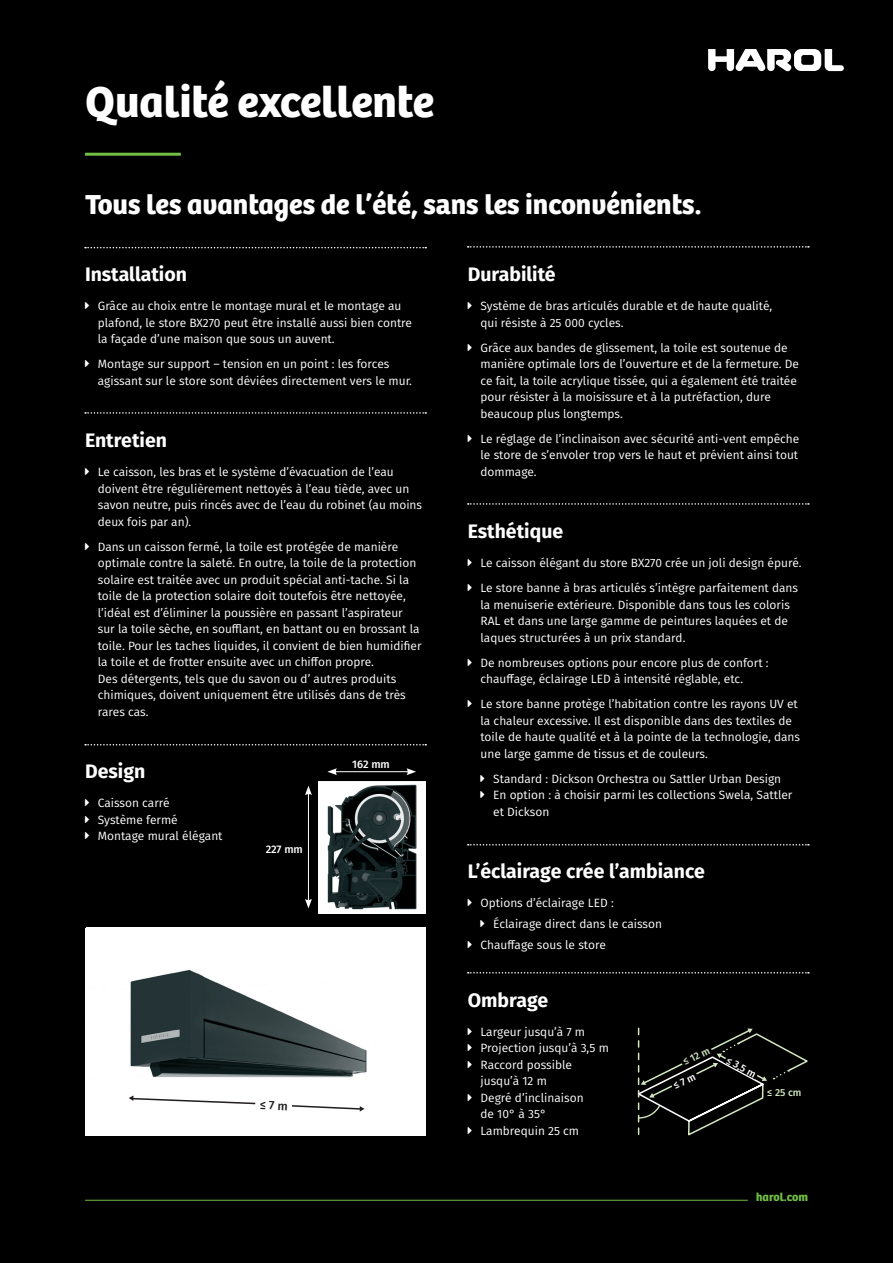
<style>
.page{position:relative;width:893px;height:1263px;background:#fff}
.page>*{position:absolute;margin:0;border:0;box-sizing:border-box;transform-origin:0 0}
.Zwart_kader_titel_1{font:700 45px "Bree";color:#fff}
.H3_op_ZWART{font:700 28.5px "Bree";color:#fff}
.H3_op_Zwart_met_lijntje_boven{font:700 19.5px "Fira Sans";color:#fff}
.t1{font:12px/16.5px "Fira Sans";color:#fff}
.t2{font:700 12px "Bree";color:#71bf44}
.Bullets_-__small{font:500 10.95px "Fira Sans";color:#fff}
.Bullets_-__small-2{font:500 10.2px "Fira Sans";color:#d2e7c0}
.Bullets_-__small-3{font:500 10.2px "Fira Sans";color:#fff}
</style>
<div class="page">
<div style="left:1px;top:0;width:892px;height:1263px;background:#000"></div>
<hr style="left:85px;top:1200px;width:663px;height:1px;background:#71bf44">
<svg style="left:85px;top:247px;width:341px;height:1px"></svg>
<svg style="left:85px;top:412px;width:341px;height:2px"></svg>
<svg style="left:85px;top:744px;width:341px;height:1px"></svg>
<svg style="left:468px;top:246px;width:341px;height:2px"></svg>
<svg style="left:468px;top:503px;width:341px;height:2px"></svg>
<svg style="left:468px;top:844px;width:341px;height:1px"></svg>
<svg style="left:468px;top:972px;width:341px;height:1px"></svg>
<svg style="left:708px;top:49px;width:136px;height:22px"></svg>
<hr style="left:85px;top:153px;width:96px;height:3px;background:#71bf44">
<img style="left:319px;top:781px;width:106px;height:132px">
<div style="left:85px;top:928px;width:340px;height:207px;background:#fff"></div>
<img style="left:130px;top:969px;width:237px;height:143px">
<hr style="left:334px;top:771px;width:75px;height:1px;background:#fff">
<svg style="left:407px;top:768px;width:9px;height:7px"></svg>
<svg style="left:327px;top:768px;width:10px;height:7px"></svg>
<hr style="left:308px;top:793px;width:1px;height:108px;background:#fff">
<svg style="left:305px;top:899px;width:7px;height:9px"></svg>
<svg style="left:305px;top:786px;width:7px;height:9px"></svg>
<svg style="left:129px;top:1095px;width:235px;height:16px"></svg>
<svg style="left:637px;top:1028px;width:171px;height:108px"></svg>
<p class="Zwart_kader_titel_1" style="left:85px;top:75px;width:350px">Qualité excellente</p>
<p class="H3_op_ZWART" style="left:85px;top:187px;width:618px">Tous les avantages de l’été, sans les inconvénients.</p>
<p class="H3_op_Zwart_met_lijntje_boven" style="left:85px;top:258px;width:103px">Installation</p>
<p class="t1" style="left:98px;top:297px;width:316px;text-indent:-13px">→ Grâce au choix entre le montage mural et le montage au plafond, le store BX270 peut être installé aussi bien contre la façade d’une maison que sous un auvent.</p>
<p class="t1" style="left:98px;top:355px;width:316px;text-indent:-13px">→ Montage sur support – tension en un point : les forces agissant sur le store sont déviées directement vers le mur.</p>
<p class="H3_op_Zwart_met_lijntje_boven" style="left:85px;top:424px;width:83px">Entretien</p>
<p class="t1" style="left:98px;top:463px;width:326px;text-indent:-13px">→ Le caisson, les bras et le système d’évacuation de l’eau doivent être régulièrement nettoyés à l’eau tiède, avec un savon neutre, puis rincés avec de l’eau du robinet (au moins deux fois par an).</p>
<p class="t1" style="left:98px;top:538px;width:325px;text-indent:-13px">→ Dans un caisson fermé, la toile est protégée de manière optimale contre la saleté. En outre, la toile de la protection solaire est traitée avec un produit spécial anti-tache. Si la toile de la protection solaire doit toutefois être nettoyée, l’idéal est d’éliminer la poussière en passant l’aspirateur sur la toile sèche, en soufflant, en battant ou en brossant la toile. Pour les taches liquides, il convient de bien humidifier la toile et de frotter ensuite avec un chiffon propre.<br>Des détergents, tels que du savon ou d’ autres produits chimiques, doivent uniquement être utilisés dans de très rares cas.</p>
<p class="H3_op_Zwart_met_lijntje_boven" style="left:85px;top:755px;width:62px">Design</p>
<p class="t1" style="left:85px;top:794px;width:86px">→ Caisson carré</p>
<p class="t1" style="left:85px;top:811px;width:94px">→ Système fermé</p>
<p class="t1" style="left:85px;top:827px;width:139px">→ Montage mural élégant</p>
<p class="Bullets_-__small" style="left:266px;top:840px;width:39px">227 mm</p>
<p class="Bullets_-__small" style="left:352px;top:756px;width:39px">162 mm</p>
<p class="H3_op_Zwart_met_lijntje_boven" style="left:468px;top:258px;width:89px">Durabilité</p>
<p class="t1" style="left:480px;top:297px;width:293px;text-indent:-13px">→ Système de bras articulés durable et de haute qualité, qui résiste à 25 000 cycles.</p>
<p class="t1" style="left:480px;top:339px;width:320px;text-indent:-13px">→ Grâce aux bandes de glissement, la toile est soutenue de manière optimale lors de l’ouverture et de la fermeture. De ce fait, la toile acrylique tissée, qui a également été traitée pour résister à la moisissure et à la putréfaction, dure beaucoup plus longtemps.</p>
<p class="t1" style="left:480px;top:430px;width:320px;text-align:justify;text-indent:-13px">→ Le réglage de l’inclinaison avec sécurité anti-vent empêche le store de s’envoler trop vers le haut et prévient ainsi tout dommage.</p>
<p class="H3_op_Zwart_met_lijntje_boven" style="left:468px;top:515px;width:97px">Esthétique</p>
<p class="t1" style="left:468px;top:554px;width:335px">→ Le caisson élégant du store BX270 crée un joli design épuré.</p>
<p class="t1" style="left:480px;top:579px;width:319px;text-indent:-13px">→ Le store banne à bras articulés s’intègre parfaitement dans la menuiserie extérieure. Disponible dans tous les coloris RAL et dans une large gamme de peintures laquées et de laques structurées à un prix standard.</p>
<p class="t1" style="left:480px;top:654px;width:290px;text-indent:-13px">→ De nombreuses options pour encore plus de confort : chauffage, éclairage LED à intensité réglable, etc.</p>
<p class="t1" style="left:480px;top:695px;width:321px;text-indent:-13px">→ Le store banne protège l’habitation contre les rayons UV et la chaleur excessive. Il est disponible dans des textiles de toile de haute qualité et à la pointe de la technologie, dans une large gamme de tissus et de couleurs.</p>
<p class="t1" style="left:480px;top:770px;width:302px">→ Standard : Dickson Orchestra ou Sattler Urban Design</p>
<p class="t1" style="left:493px;top:786px;width:301px;text-indent:-13px">→ En option : à choisir parmi les collections Swela, Sattler et Dickson</p>
<p class="H3_op_Zwart_met_lijntje_boven" style="left:468px;top:855px;width:239px">L’éclairage crée l’ambiance</p>
<p class="t1" style="left:468px;top:894px;width:148px">→ Options d’éclairage LED :</p>
<p class="t1" style="left:480px;top:915px;width:183px">→ Éclairage direct dans le caisson</p>
<p class="t1" style="left:468px;top:936px;width:140px">→ Chauffage sous le store</p>
<p class="H3_op_Zwart_met_lijntje_boven" style="left:468px;top:983px;width:82px">Ombrage</p>
<p class="t1" style="left:468px;top:1023px;width:119px">→ Largeur jusqu’à 7 m</p>
<p class="t1" style="left:468px;top:1040px;width:143px">→ Projection jusqu’à 3,5 m</p>
<p class="t1" style="left:480px;top:1056px;width:93px;text-indent:-13px">→ Raccord possible jusqu’à 12 m</p>
<p class="t1" style="left:480px;top:1089px;width:105px;text-indent:-13px">→ Degré d’inclinaison de 10° à 35°</p>
<p class="t1" style="left:468px;top:1122px;width:113px">→ Lambrequin 25 cm</p>
<p class="Bullets_-__small-2" style="left:680px;top:1055px;width:30px;rotate:-26deg">≤ 12 m</p>
<p class="Bullets_-__small-3" style="left:731px;top:1052px;width:33px;rotate:28deg">≤ 3,5 m</p>
<p class="Bullets_-__small-2" style="left:767px;top:1084px;width:36px">≤ 25 cm</p>
<p class="t2" style="left:756px;top:1189px;width:53px">harol.com</p>
</div>
